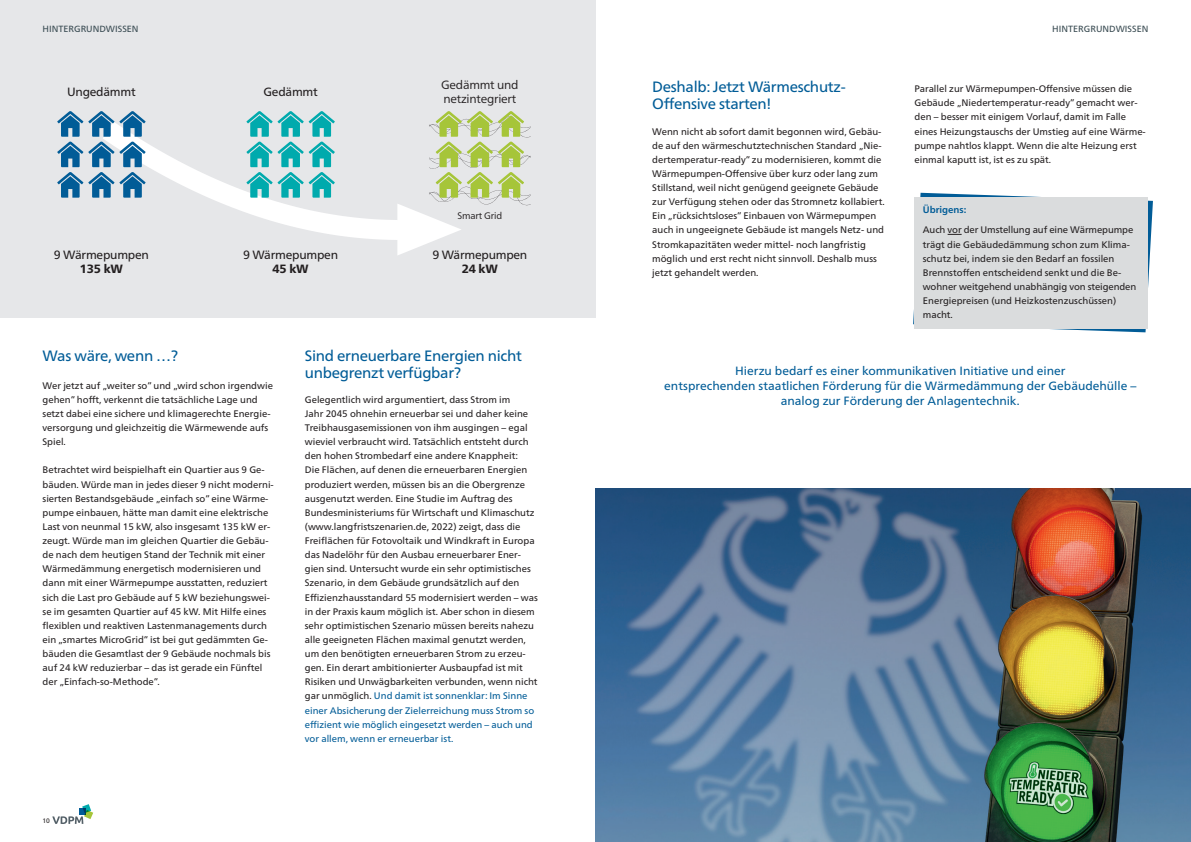
<style>
.page{position:relative;width:1191px;height:842px;background:#fff}
.page>*{position:absolute;margin:0;border:0;box-sizing:border-box;transform-origin:0 0}
.t1{font:15px/17px "Frutiger Neue LT Pro";letter-spacing:-.02em;color:#015c97}
.t2{font:12px/15px "Frutiger Neue LT Pro";color:#015c97;text-align:center}
.t3{font:12px "Frutiger Neue LT Pro";letter-spacing:-.02em;color:#231f20}
.t4{font:12px/14px "Frutiger Neue LT Pro";letter-spacing:-.02em;color:#231f20}
.t5{font:800 12px "Frutiger Neue LT Pro";letter-spacing:-.02em;color:#231f20}
.t6{font:9.5px/14.1px "Frutiger Neue LT Pro";color:#231f20}
.t7{font:700 9.5px "Frutiger Neue LT Pro";color:#015c97}
.t8{font:9.5px "Frutiger Neue LT Pro";letter-spacing:-.02em;color:#231f20}
.t9{font:9px "Frutiger Neue LT Pro";color:#384a51}
.t10{font:6.5px "Frutiger Neue LT Pro";color:#231f20}
.s1{color:#015c97}
</style>
<div class="page">
<div style="left:0;top:0;width:595px;height:317px;background:#e6e7e9"></div>
<svg style="left:146px;top:143px;width:251px;height:97px"></svg>
<svg style="left:913px;top:193px;width:240px;height:139px"></svg>
<img style="left:595px;top:488px;width:596px;height:354px">
<svg style="left:52px;top:804px;width:41px;height:20px"></svg>
<svg style="left:57px;top:111px;width:89px;height:87px"></svg>
<svg style="left:246px;top:111px;width:89px;height:87px"></svg>
<svg style="left:397px;top:111px;width:134px;height:144px"></svg>
<p class="t9" style="left:43px;top:23px;width:98px">H intergrundwissen</p>
<p class="t3" style="left:67px;top:84px;width:70px">U ngedämmt</p>
<p class="t3" style="left:54px;top:247px;width:97px">9 Wärmepumpen</p>
<p class="t5" style="left:80px;top:261px;width:45px">135 kW</p>
<p class="t3" style="left:263px;top:84px;width:56px">Gedämmt</p>
<p class="t3" style="left:243px;top:247px;width:97px">9 Wärmepumpen</p>
<p class="t5" style="left:272px;top:261px;width:38px">45 kW</p>
<p class="t4" style="left:441px;top:78px;width:79px">Gedämmt und netzintegriert</p>
<p class="t8" style="left:457px;top:210px;width:46px">Smart Grid</p>
<p class="t3" style="left:432px;top:247px;width:97px">9 Wärmepumpen</p>
<p class="t5" style="left:462px;top:261px;width:38px">24 kW</p>
<h1 class="t1" style="left:43px;top:347px;width:137px">Was wäre, wenn …?</h1>
<p class="t6" style="left:43px;top:378px;width:232px">Wer jetzt auf „weiter so“ und „wird schon irgendwie gehen“ hofft, verkennt die tatsächliche Lage und setzt dabei eine sichere und klimagerechte Energie&shy;versorgung und gleichzeitig die Wärmewende aufs Spiel.</p>
<p class="t6" style="left:43px;top:463px;width:233px">Betrachtet wird beispielhaft ein Quartier aus 9 Ge&shy;bäuden. Würde man in jedes dieser 9 nicht moderni&shy;sierten Bestandsgebäude „einfach so“ eine Wärme&shy;pumpe einbauen, hätte man damit eine elektrische Last von neunmal 15 kW, also insgesamt 135 kW er&shy;zeugt. Würde man im gleichen Quartier die Gebäu&shy;de nach dem heutigen Stand der Technik mit einer Wärmedämmung energetisch modernisieren und dann mit einer Wärmepumpe ausstatten, reduziert sich die Last pro Gebäude auf 5 kW beziehungswei&shy;se im gesamten Quartier auf 45 kW. M it H ilfe eines flexiblen und reaktiven Lastenmanagements durch ein „smartes M icroGrid“ ist bei gut gedämmten Ge&shy;bäuden die Gesamtlast der 9 Gebäude nochmals bis auf 24 kW reduzierbar – das ist gerade ein Fünftel der „E infach-so-Methode“.</p>
<p class="t10" style="left:43px;top:817px;width:9px">10</p>
<h1 class="t1" style="left:305px;top:347px;width:219px">Sind erneuerbare Energien nicht unbegrenzt verfügbar?</h1>
<p class="t6" style="left:305px;top:392px;width:235px">Gelegentlich wird argumentiert, dass Strom im<br>Jahr 2045 ohnehin erneuerbar sei und daher keine Treibhausgasemissionen von ihm ausgingen – egal wieviel verbraucht wird. Tatsächlich entsteht durch den hohen Strombedarf eine andere Knappheit:<br>Die Flächen, auf denen die erneuerbaren Energien produziert werden, müssen bis an die Obergrenze ausgenutzt werden. Eine Studie im Auftrag des Bundesministeriums für Wirtschaft und Klimaschutz (www.langfristszenarien.de, 2022) zeigt, dass die Freiflächen für Fotovoltaik und Windkraft in Europa das Nadelöhr für den Ausbau erneuerbarer Ener&shy;gien sind. U ntersucht wurde ein sehr optimistisches Szenario, in dem Gebäude grundsätzlich auf den Effizienzhausstandard 55 modernisiert werden – was in der Praxis kaum möglich ist. Aber schon in diesem sehr optimistischen Szenario müssen bereits nahezu alle geeigneten Flächen maximal genutzt werden, um den benötigten erneuerbaren Strom zu erzeu&shy;gen. Ein derart ambitionierter Ausbaupfad ist mit Risiken und U nwägbarkeiten verbunden, wenn nicht gar unmöglich. <span class="s1">U nd damit ist sonnenklar: I m Sinne einer Absicherung der Zielerreichung muss Strom so effizient wie möglich eingesetzt werden – auch und vor allem, wenn er erneuerbar ist.</span></p>
<h1 class="t1" style="left:652px;top:78px;width:195px">Deshalb: Jetzt Wärmeschutz-<br>Offensive starten!</h1>
<p class="t6" style="left:652px;top:124px;width:234px">Wenn nicht ab sofort damit begonnen wird, Gebäu&shy;de auf den wärmeschutztechnischen Standard „N ie&shy;dertemperatur-ready“ zu modernisieren, kommt die Wärmepumpen-Offensive über kurz oder lang zum Stillstand, weil nicht genügend geeignete Gebäude zur Verfügung stehen oder das Stromnetz kollabiert.<br>Ein „rücksichtsloses“ Einbauen von Wärmepumpen auch in ungeeignete Gebäude ist mangels Netz- und Stromkapazitäten weder mittel- noch langfristig möglich und erst recht nicht sinnvoll. Deshalb muss jetzt gehandelt werden.</p>
<p class="t9" style="left:1052px;top:23px;width:98px">H intergrundwissen</p>
<p class="t6" style="left:914px;top:82px;width:233px">Parallel zur Wärmepumpen-Offensive müssen die Gebäude „N iedertemperatur-ready“ gemacht wer&shy;den – besser mit einigem Vorlauf, damit im Falle eines Heizungstauschs der U mstieg auf eine Wärme&shy;pumpe nahtlos klappt. Wenn die alte Heizung erst einmal kaputt ist, ist es zu spät.</p>
<p class="t7" style="left:922px;top:204px;width:45px">Übrigens:</p>
<p class="t6" style="left:922px;top:223px;width:215px">Auch vor der U mstellung auf eine Wärmepumpe trägt die Gebäudedämmung schon zum Klima&shy;schutz bei, indem sie den Bedarf an fossilen Brennstoffen entscheidend senkt und die Be&shy;wohner weitgehend unabhängig von steigenden Energiepreisen (und Heizkostenzuschüssen) macht.</p>
<p class="t2" style="left:664px;top:363px;width:473px">H ierzu bedarf es einer kommunikativen I nitiative und einer<br>entsprechenden staatlichen Förderung für die Wärmedämmung der Gebäudehülle – analog zur Förderung der Anlagentechnik.</p>
</div>
